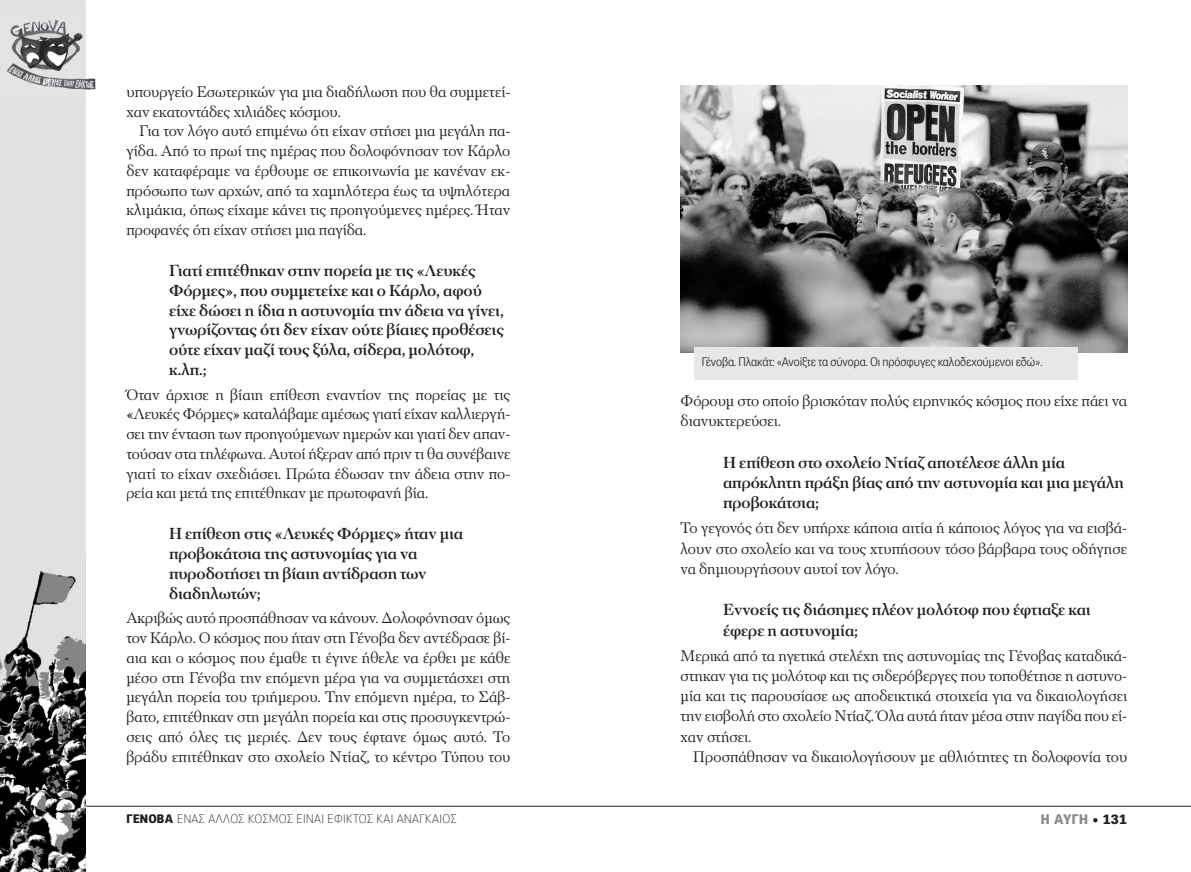
<style>
.page{position:relative;width:1191px;height:872px;background:#fff}
.page>*{position:absolute;margin:0;border:0;box-sizing:border-box;transform-origin:0 0}
.t1{font:500 16.5px/19.8px "PF Regal Text Pro";letter-spacing:-.005em;color:#231f20}
.t2{font:15.75px/19.8px "PF Regal Text Pro Regular A";color:#231f20;text-align:justify}
.t3{font:900 13.5px "PF Das Grotesk Pro";letter-spacing:.015em;color:#8a8c8f}
.t4{font:300 12px "PF Das Grotesk Pro";letter-spacing:-.005em;color:#231f20}
.t5{font:100 12px "PF Das Grotesk Pro";letter-spacing:.035em;color:#231f20}
.s1{font-weight:900}
.s2{color:#231f20}
</style>
<div class="page">
<hr style="left:55px;top:806px;width:1136px;height:1px;background:#231f20">
<img style="left:0;top:0;width:85px;height:872px">
<img style="left:2px;top:16px;width:94px;height:80px">
<img style="left:680px;top:85px;width:447px;height:268px">
<div style="left:694px;top:347px;width:384px;height:32px;background:#e6e7e9"></div>
<p class="t2" style="left:126px;top:83px;width:385px">υπουργείο Εσωτερικών για μια διαδήλωση που θα συμμετεί&shy;χαν εκατοντάδες χιλιάδες κόσμου.</p>
<p class="t2" style="left:126px;top:122px;width:385px;text-indent:13px">Για τον λόγο αυτό επιμένω ότι είχαν στήσει μια μεγάλη πα&shy;γίδα. Από το πρωί της ημέρας που δολοφόνησαν τον Κάρλο δεν καταφέραμε να έρθουμε σε επικοινωνία με κανέναν εκ&shy;πρόσωπο των αρχών, από τα χαμηλότερα έως τα υψηλότερα κλιμάκια, όπως είχαμε κάνει τις προηγούμενες ημέρες. Ήταν προφανές ότι είχαν στήσει μια παγίδα.</p>
<p class="t1" style="left:169px;top:260px;width:336px">Γιατί επιτέθηκαν στην πορεία με τις «Λευκές Φόρμες», που συμμετείχε και ο Κάρλο, αφού είχε δώσει η ίδια η αστυνομία την άδεια να γίνει, γνωρίζοντας ότι δεν είχαν ούτε βίαιες προθέσεις ούτε είχαν μαζί τους ξύλα, σίδερα, μολότοφ, κ.λπ.;</p>
<p class="t2" style="left:126px;top:386px;width:385px">Όταν άρχισε η βίαιη επίθεση εναντίον της πορείας με τις «Λευκές Φόρμες» καταλάβαμε αμέσως γιατί είχαν καλλιεργή&shy;σει την ένταση των προηγούμενων ημερών και γιατί δεν απαν&shy;τούσαν στα τηλέφωνα. Αυτοί ήξεραν από πριν τι θα συνέβαινε γιατί το είχαν σχεδιάσει. Πρώτα έδωσαν την άδεια στην πο&shy;ρεία και μετά της επιτέθηκαν με πρωτοφανή βία.</p>
<p class="t1" style="left:169px;top:524px;width:296px">Η επίθεση στις «Λευκές Φόρμες» ήταν μια προβοκάτσια της αστυνομίας για να πυροδοτήσει τη βίαιη αντίδραση των διαδηλωτών;</p>
<p class="t2" style="left:126px;top:609px;width:385px">Ακριβώς αυτό προσπάθησαν να κάνουν. Δολοφόνησαν όμως τον Κάρλο. Ο κόσμος που ήταν στη Γένοβα δεν αντέδρασε βί&shy;αια και ο κόσμος που έμαθε τι έγινε ήθελε να έρθει με κάθε μέσο στη Γένοβα την επόμενη μέρα για να συμμετάσχει στη μεγάλη πορεία του τριήμερου. Την επόμενη ημέρα, το Σάβ&shy;βατο, επιτέθηκαν στη μεγάλη πορεία και στις προσυγκεντρώ&shy;σεις από όλες τις μεριές. Δεν τους έφτανε όμως αυτό. Το βράδυ επιτέθηκαν στο σχολείο Ντίαζ, το κέντρο Τύπου του</p>
<p class="t5" style="left:126px;top:811px;width:332px"><span class="s1">ΓΕΝΟΒΑ</span> EΝΑΣ ΑΛΛΟΣ ΚΟΣΜΟΣ ΕΙΝΑΙ ΕΦΙΚΤΟΣ ΚΑΙ ΑΝΑΓΚΑΙΟΣ</p>
<p class="t4" style="left:701px;top:355px;width:342px">Γένοβα. Πλακάτ: «Ανοίξτε τα σύνορα. Οι πρόσφυγες καλοδεχούμενοι εδώ».</p>
<p class="t2" style="left:680px;top:392px;width:448px;line-height:20.2px">Φόρουμ στο οποίο βρισκόταν πολύς ειρηνικός κόσμος που είχε πάει να διανυκτερεύσει.</p>
<p class="t1" style="left:723px;top:452px;width:402px;line-height:20.2px">Η επίθεση στο σχολείο Ντίαζ αποτέλεσε άλλη μία απρόκλητη πράξη βίας από την αστυνομία και μια μεγάλη προβοκάτσια;</p>
<p class="t2" style="left:680px;top:519px;width:448px;line-height:20.2px">Το γεγονός ότι δεν υπήρχε κάποια αιτία ή κάποιος λόγος για να εισβά&shy;λουν στο σχολείο και να τους χτυπήσουν τόσο βάρβαρα τους οδήγησε να δημιουργήσουν αυτοί τον λόγο.</p>
<p class="t1" style="left:723px;top:599px;width:369px;line-height:20.2px">Εννοείς τις διάσημες πλέον μολότοφ που έφτιαξε και έφερε η αστυνομία;</p>
<p class="t2" style="left:680px;top:646px;width:448px;line-height:20.2px">Μερικά από τα ηγετικά στελέχη της αστυνομίας της Γένοβας καταδικά&shy;στηκαν για τις μολότοφ και τις σιδερόβεργες που τοποθέτησε η αστυνο&shy;μία και τις παρουσίασε ως αποδεικτικά στοιχεία για να δικαιολογήσει την εισβολή στο σχολείο Ντίαζ. Όλα αυτά ήταν μέσα στην παγίδα που εί&shy;χαν στήσει.</p>
<p class="t2" style="left:693px;top:747px;width:435px">Προσπάθησαν να δικαιολογήσουν με αθλιότητες τη δολοφονία του</p>
<p class="t3" style="left:1041px;top:811px;width:88px">Η ΑΥΓΗ <span class="s2">• 131</span></p>
</div>
